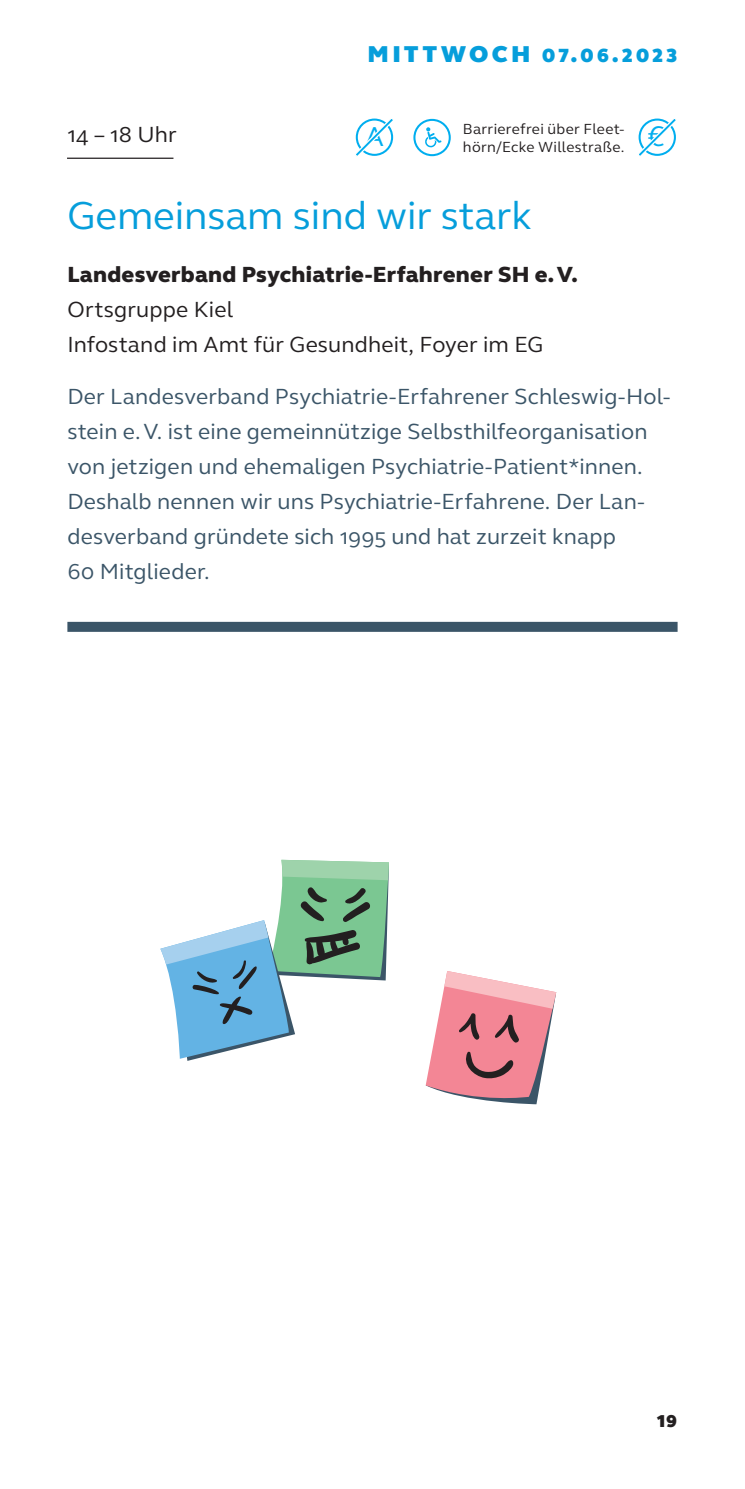
<style>
.page{position:relative;width:745px;height:1489px;background:#fff}
.page>*{position:absolute;margin:0;border:0;box-sizing:border-box;transform-origin:0 0}
.t1{font:40px "FS Elliot Pro";color:#069edb}
.t2{font:29px "FS Elliot Pro";color:#00aeef}
.t3{font:28px "FS Elliot Pro";color:#00aeef}
.t4{font:800 25px "FS Elliot Pro";letter-spacing:.09em;color:#069edb}
.t5{font:22.5px/35px "FS Elliot Pro";letter-spacing:.01em;color:#3b5568}
.t6{font:22.5px/35px "FS Elliot Pro";letter-spacing:.005em;color:#231f20}
.t7{font:800 22.5px "FS Elliot Pro";letter-spacing:.01em;color:#231f20}
.t8{font:15px/17.5px "FS Elliot Pro";letter-spacing:.02em;color:#231f20}
.s1{font-size:30px}
</style>
<div class="page">
<div style="left:67px;top:622px;width:610px;height:10px;background:#3b5568"></div>
<svg style="left:160px;top:859px;width:228px;height:201px"></svg>
<svg style="left:425px;top:971px;width:131px;height:133px"></svg>
<svg style="left:638px;top:118px;width:38px;height:38px"></svg>
<svg style="left:355px;top:118px;width:39px;height:38px"></svg>
<svg style="left:425px;top:127px;width:16px;height:21px"></svg>
<div style="left:413px;top:119px;width:37px;height:37px;border:2px solid #00aeef;border-radius:50%"></div>
<hr style="left:67px;top:158px;width:106px;height:1px;background:#231f20">
<p class="t6" style="left:67px;top:116px;width:111px">14 – 18 Uhr</p>
<p class="t4" style="left:367px;top:37px;width:311px"><span class="s1">Mittwoch</span> 07.06.2023</p>
<p class="t8" style="left:462px;top:120px;width:163px">Barrierefrei über Fleet&shy;hörn/Ecke Willestraße.</p>
<p class="t3" style="left:365px;top:118px;width:20px">A</p>
<p class="t2" style="left:647px;top:117px;width:18px">€</p>
<h1 class="t1" style="left:67px;top:189px;width:465px">Gemeinsam sind wir stark</h1>
<p class="t7" style="left:67px;top:259px;width:511px">Landesverband Psychiatrie-Erfahrener SH e.V.</p>
<p class="t6" style="left:67px;top:291px;width:477px">Ortsgruppe Kiel<br>Infostand im Amt für Gesundheit, Foyer im EG</p>
<p class="t5" style="left:67px;top:378px;width:604px">Der Landesverband Psychiatrie-Erfahrener Schleswig-Hol&shy;stein e.V. ist eine gemeinnützige Selbsthilfeorganisation von jetzigen und ehemaligen Psychiatrie-Patient*innen.<br>Deshalb nennen wir uns Psychiatrie-Erfahrene. Der Lan&shy;desverband gründete sich 1995 und hat zurzeit knapp<br>60 Mitglieder.</p>
<p class="t7" style="left:656px;top:1404px;width:22px">19</p>
</div>
